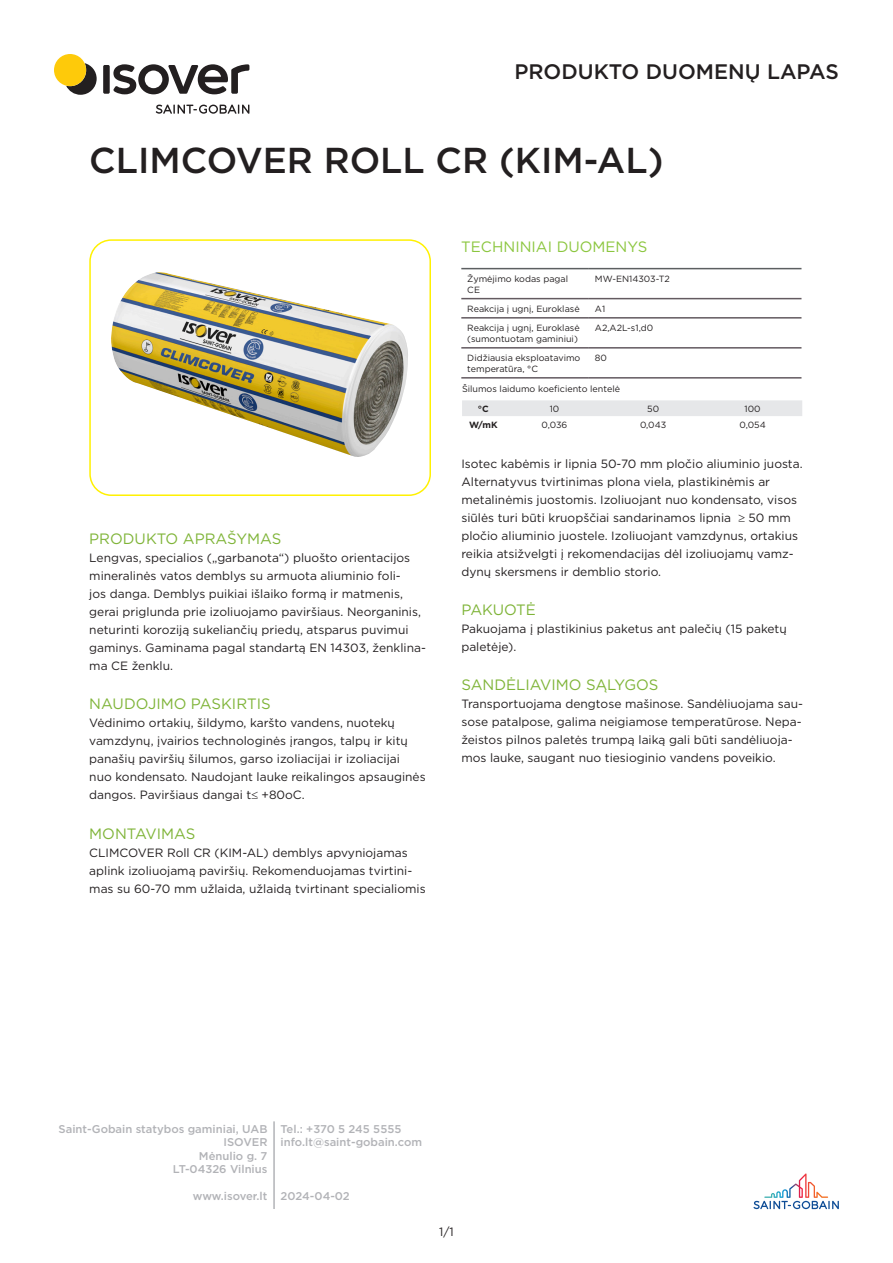
<style>
.page{position:relative;width:893px;height:1263px;background:#fff}
.page>*{position:absolute;margin:0;border:0;box-sizing:border-box;transform-origin:0 0}
.Header_Name{font:500 36px "Gotham";color:#231f20}
.t1{font:500 21px "Gotham";color:#231f20}
.Longname{font:15px "Gotham";color:#7fb438}
.header_1{font:15px "Gotham";color:#8bc63e}
.Shortname{font:12px/18px "Gotham";color:#231f20}
.t2{font:500 11.25px/13.5px "Gotham";color:#b2b3b7}
.column_1{font:9px/10.8px "Gotham";color:#231f20}
.column_2{font:9px "Gotham";color:#231f20}
.longname{font:9px "Gotham";color:#231f20}
.column_4{font:9px "Gotham";color:#231f20}
.column_3{font:9px "Gotham";color:#231f20}
.column_1-2{font:700 9px "Gotham";color:#231f20}
</style>
<div class="page">
<svg style="left:156px;top:105px;width:93px;height:9px"></svg>
<svg style="left:66px;top:63px;width:31px;height:32px"></svg>
<div style="left:103px;top:65px;width:7px;height:29px;background:#231f20;border-radius:2px"></div>
<svg style="left:113px;top:64px;width:136px;height:30px"></svg>
<div style="left:54px;top:54px;width:32px;height:32px;background:#feca0a;border-radius:50%"></div>
<svg style="left:753px;top:1173px;width:86px;height:36px"></svg>
<hr style="left:273px;top:1121px;width:2px;height:88px;background:#b2b3b7">
<div style="left:89px;top:239px;width:342px;height:257px;border:2px solid #fff101;border-radius:21px"></div>
<hr style="left:461px;top:268px;width:128px;height:1px;background:#5c5f61">
<hr style="left:589px;top:268px;width:212px;height:1px;background:#5c5f61">
<hr style="left:461px;top:298px;width:128px;height:1px;background:#635a60">
<hr style="left:589px;top:298px;width:212px;height:1px;background:#635a60">
<hr style="left:461px;top:317px;width:128px;height:2px;background:#635a60">
<hr style="left:589px;top:317px;width:212px;height:2px;background:#635a60">
<hr style="left:461px;top:347px;width:128px;height:2px;background:#635a60">
<hr style="left:461px;top:377px;width:128px;height:2px;background:#635a60">
<hr style="left:589px;top:347px;width:212px;height:2px;background:#635a60">
<hr style="left:589px;top:377px;width:212px;height:2px;background:#635a60">
<div style="left:462px;top:400px;width:340px;height:16px;background:#e6e7e9"></div>
<img style="left:111px;top:272px;width:297px;height:185px">
<h2 class="t1" style="left:514px;top:58px;width:326px">PRODUKTO DUOMENŲ LAPAS</h2>
<p class="Header_Name" style="left:89px;top:137px;width:576px">CLIMCOVER ROLL CR (KIM-AL)</p>
<p class="Longname" style="left:89px;top:529px;width:194px">PRODUKTO APRAŠYMAS</p>
<p class="Shortname" style="left:89px;top:548px;width:338px">Lengvas, specialios („garbanota“) pluošto orientacijos mineralinės vatos demblys su armuota aliuminio foli-<br>jos danga. Demblys puikiai išlaiko formą ir matmenis, gerai priglunda prie izoliuojamo paviršiaus. Neorganinis, neturinti koroziją sukeliančių priedų, atsparus puvimui gaminys. Gaminama pagal standartą EN 14303, ženklina&shy;ma CE ženklu.</p>
<p class="Longname" style="left:89px;top:694px;width:183px">NAUDOJIMO PASKIRTIS</p>
<p class="Shortname" style="left:89px;top:714px;width:338px">Vėdinimo ortakių, šildymo, karšto vandens, nuotekų vamzdynų, įvairios technologinės įrangos, talpų ir kitų panašių paviršių šilumos, garso izoliacijai ir izoliacijai<br>nuo kondensato. Naudojant lauke reikalingos apsauginės dangos. Paviršiaus dangai t≤ +80oC.</p>
<p class="Longname" style="left:89px;top:824px;width:108px">MONTAVIMAS</p>
<p class="Shortname" style="left:89px;top:843px;width:338px">CLIMCOVER Roll CR (KIM-AL) demblys apvyniojamas aplink izoliuojamą paviršių. Rekomenduojamas tvirtini&shy;mas su 60-70 mm užlaida, užlaidą tvirtinant specialiomis</p>
<p class="header_1" style="left:461px;top:237px;width:187px">TECHNINIAI DUOMENYS</p>
<p class="column_1" style="left:467px;top:273px;width:102px">Žymėjimo kodas pagal<br>CE</p>
<p class="column_2" style="left:595px;top:273px;width:76px">MW-EN14303-T2</p>
<p class="column_1" style="left:467px;top:303px;width:114px">Reakcija į ugnį, Euroklasė</p>
<p class="column_2" style="left:595px;top:303px;width:12px">A1</p>
<p class="column_1" style="left:467px;top:322px;width:114px">Reakcija į ugnį, Euroklasė (sumontuotam gaminiui)</p>
<p class="column_2" style="left:595px;top:322px;width:60px">A2,A2L-s1,d0</p>
<p class="column_1" style="left:467px;top:352px;width:115px">Didžiausia eksploatavimo temperatūra, °C</p>
<p class="column_2" style="left:595px;top:352px;width:14px">80</p>
<p class="longname" style="left:462px;top:383px;width:159px">Šilumos laidumo koeficiento lentelė</p>
<p class="column_1-2" style="left:478px;top:403px;width:12px">°C</p>
<p class="column_2" style="left:550px;top:403px;width:11px">10</p>
<p class="column_3" style="left:647px;top:403px;width:13px">50</p>
<p class="column_4" style="left:745px;top:403px;width:18px">100</p>
<p class="column_1-2" style="left:469px;top:418px;width:30px">W/mK</p>
<p class="column_2" style="left:541px;top:419px;width:27px">0,036</p>
<p class="column_3" style="left:640px;top:419px;width:28px">0,043</p>
<p class="column_4" style="left:739px;top:419px;width:28px">0,054</p>
<p class="Shortname" style="left:461px;top:454px;width:343px">Isotec kabėmis ir lipnia 50-70 mm pločio aliuminio juosta.<br>Alternatyvus tvirtinimas plona viela, plastikinėmis ar metalinėmis juostomis. Izoliuojant nuo kondensato, visos siūlės turi būti kruopščiai sandarinamos lipnia ≥ 50 mm pločio aliuminio juostele. Izoliuojant vamzdynus, ortakius reikia atsižvelgti į rekomendacijas dėl izoliuojamų vamz&shy;dynų skersmens ir demblio storio.</p>
<p class="Longname" style="left:461px;top:600px;width:76px">PAKUOTĖ</p>
<p class="Shortname" style="left:461px;top:619px;width:327px">Pakuojama į plastikinius paketus ant palečių (15 paketų paletėje).</p>
<p class="Longname" style="left:461px;top:675px;width:199px">SANDĖLIAVIMO SĄLYGOS</p>
<p class="Shortname" style="left:461px;top:695px;width:343px">Transportuojama dengtose mašinose. Sandėliuojama sau&shy;sose patalpose, galima neigiamose temperatūrose. Nepa&shy;žeistos pilnos paletės trumpą laiką gali būti sandėliuoja&shy;mos lauke, saugant nuo tiesioginio vandens poveikio.</p>
<p class="t2" style="left:59px;top:1122px;width:210px;text-align:right">Saint-Gobain statybos gaminiai, UAB<br>ISOVER<br>Mėnulio g. 7<br>LT-04326 Vilnius</p>
<p class="t2" style="left:193px;top:1189px;width:76px">www.isover.lt</p>
<p class="t2" style="left:281px;top:1122px;width:143px">Tel.: +370 5 245 5555 info.lt@saint-gobain.com</p>
<p class="t2" style="left:281px;top:1189px;width:71px">2024-04-02</p>
<p class="Shortname" style="left:439px;top:1222px;width:16px">1/1</p>
</div>
